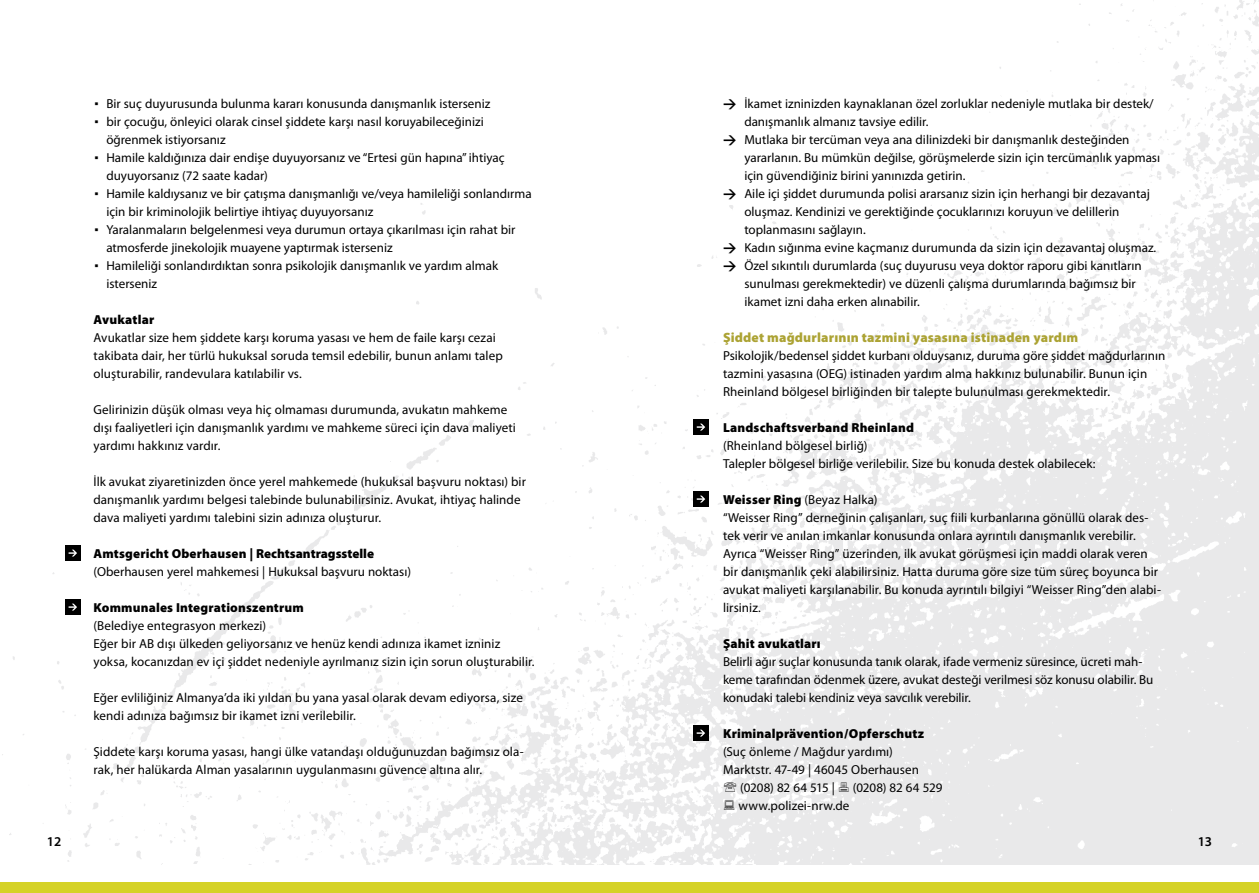
<style>
.page{position:relative;width:1259px;height:893px;background:#fff}
.page>*{position:absolute;margin:0;border:0;box-sizing:border-box;transform-origin:0 0}
.t1{font:900 13.5px "Myriad Pro";letter-spacing:.015em;color:#aca334}
.t2{font:600 13.5px "Myriad Pro";color:#000}
.t3{font:13.05px/18px "Myriad Pro";color:#000}
.t4{font:900 13.05px "Myriad Pro";letter-spacing:.01em;color:#000}
.s1{font-family:"DIN";font-weight:500;font-size:22.5px}
.s2{font-family:"DIN";font-weight:700}
.s3{font-weight:900}
</style>
<div class="page">
<img style="left:2px;top:203px;width:627px;height:661px">
<div style="left:0;top:882px;width:629px;height:11px;background:#d5d227"></div>
<div style="left:629px;top:882px;width:630px;height:11px;background:#d5d227"></div>
<svg style="left:629px;top:0;width:630px;height:864px"></svg>
<div style="left:693px;top:725px;width:16px;height:16px;background:#000"></div>
<svg style="left:696px;top:730px;width:9px;height:6px"></svg>
<div style="left:65px;top:545px;width:16px;height:16px;background:#000"></div>
<svg style="left:69px;top:550px;width:8px;height:6px"></svg>
<div style="left:65px;top:599px;width:16px;height:16px;background:#000"></div>
<svg style="left:69px;top:604px;width:8px;height:6px"></svg>
<div style="left:693px;top:419px;width:16px;height:16px;background:#000"></div>
<svg style="left:697px;top:424px;width:8px;height:6px"></svg>
<div style="left:693px;top:491px;width:16px;height:16px;background:#000"></div>
<svg style="left:697px;top:496px;width:8px;height:6px"></svg>
<svg style="left:724px;top:782px;width:12px;height:10px"></svg>
<svg style="left:839px;top:782px;width:9px;height:10px"></svg>
<svg style="left:724px;top:800px;width:10px;height:10px"></svg>
<p class="t2" style="left:47px;top:834px;width:16px">12</p>
<p class="t3" style="left:94px;top:95px;width:398px"><span class="s1">·</span> Bir suç duyurusunda bulunma kararı konusunda danışmanlık isterseniz</p>
<p class="t3" style="left:94px;top:113px;width:392px"><span class="s1">·</span> bir çocuğu, önleyici olarak cinsel şiddete karşı nasıl koruyabileceğinizi</p>
<p class="t3" style="left:106px;top:131px;width:121px">öğrenmek istiyorsanız</p>
<p class="t3" style="left:94px;top:149px;width:413px"><span class="s1">·</span> Hamile kaldığınıza dair endişe duyuyorsanız ve “Ertesi gün hapına” ihtiyaç</p>
<p class="t3" style="left:106px;top:167px;width:163px">duyuyorsanız (72 saate kadar)</p>
<p class="t3" style="left:94px;top:185px;width:439px"><span class="s1">·</span> Hamile kaldıysanız ve bir çatışma danışmanlığı ve/veya hamileliği sonlandırma</p>
<p class="t3" style="left:106px;top:203px;width:268px">için bir kriminolojik belirtiye ihtiyaç duyuyorsanız</p>
<p class="t3" style="left:94px;top:221px;width:423px"><span class="s1">·</span> Yaralanmaların belgelenmesi veya durumun ortaya çıkarılması için rahat bir</p>
<p class="t3" style="left:106px;top:239px;width:288px">atmosferde jinekolojik muayene yaptırmak isterseniz</p>
<p class="t3" style="left:94px;top:257px;width:406px"><span class="s1">·</span> Hamileliği sonlandırdıktan sonra psikolojik danışmanlık ve yardım almak</p>
<p class="t3" style="left:106px;top:275px;width:52px">isterseniz</p>
<p class="t4" style="left:94px;top:311px;width:62px">Avukatlar</p>
<p class="t3" style="left:94px;top:329px;width:411px">Avukatlar size hem şiddete karşı koruma yasası ve hem de faile karşı cezai takibata dair, her türlü hukuksal soruda temsil edebilir, bunun anlamı talep oluşturabilir, randevulara katılabilir vs.</p>
<p class="t3" style="left:94px;top:401px;width:424px">Gelirinizin düşük olması veya hiç olmaması durumunda, avukatın mahkeme dışı faaliyetleri için danışmanlık yardımı ve mahkeme süreci için dava maliyeti yardımı hakkınız vardır.</p>
<p class="t3" style="left:94px;top:473px;width:434px">İlk avukat ziyaretinizden önce yerel mahkemede (hukuksal başvuru noktası) bir danışmanlık yardımı belgesi talebinde bulunabilirsiniz. Avukat, ihtiyaç halinde dava maliyeti yardımı talebini sizin adınıza oluşturur.</p>
<p class="t4" style="left:94px;top:545px;width:282px">Amtsgericht Oberhausen | Rechtsantragsstelle</p>
<p class="t3" style="left:94px;top:563px;width:319px">(Oberhausen yerel mahkemesi | Hukuksal başvuru noktası)</p>
<p class="t4" style="left:94px;top:599px;width:212px">Kommunales Integrationszentrum</p>
<p class="t3" style="left:94px;top:617px;width:442px">(Belediye entegrasyon merkezi)<br>Eğer bir AB dışı ülkeden geliyorsanız ve henüz kendi adınıza ikamet izniniz yoksa, kocanızdan ev içi şiddet nedeniyle ayrılmanız sizin için sorun oluşturabilir.</p>
<p class="t3" style="left:94px;top:689px;width:431px">Eğer evliliğiniz Almanya’da iki yıldan bu yana yasal olarak devam ediyorsa, size kendi adınıza bağımsız bir ikamet izni verilebilir.</p>
<p class="t3" style="left:94px;top:743px;width:432px">Şiddete karşı koruma yasası, hangi ülke vatandaşı olduğunuzdan bağımsız ola&shy;rak, her halükarda Alman yasalarının uygulanmasını güvence altına alır.</p>
<p class="t3" style="left:723px;top:95px;width:432px"><span class="s2">&gt;</span> İkamet izninizden kaynaklanan özel zorluklar nedeniyle mutlaka bir destek/</p>
<p class="t3" style="left:744px;top:113px;width:186px">danışmanlık almanız tavsiye edilir.</p>
<p class="t3" style="left:723px;top:131px;width:408px"><span class="s2">&gt;</span> Mutlaka bir tercüman veya ana dilinizdeki bir danışmanlık desteğinden</p>
<p class="t3" style="left:744px;top:149px;width:417px">yararlanın. Bu mümkün değilse, görüşmelerde sizin için tercümanlık yapması</p>
<p class="t3" style="left:744px;top:167px;width:223px">için güvendiğiniz birini yanınızda getirin.</p>
<p class="t3" style="left:723px;top:185px;width:428px"><span class="s2">&gt;</span> Aile içi şiddet durumunda polisi ararsanız sizin için herhangi bir dezavantaj</p>
<p class="t3" style="left:744px;top:203px;width:376px">oluşmaz. Kendinizi ve gerektiğinde çocuklarınızı koruyun ve delillerin</p>
<p class="t3" style="left:744px;top:221px;width:123px">toplanmasını sağlayın.</p>
<p class="t3" style="left:723px;top:239px;width:435px"><span class="s2">&gt;</span> Kadın sığınma evine kaçmanız durumunda da sizin için dezavantaj oluşmaz.</p>
<p class="t3" style="left:723px;top:257px;width:420px"><span class="s2">&gt;</span> Özel sıkıntılı durumlarda (suç duyurusu veya doktor raporu gibi kanıtların</p>
<p class="t3" style="left:744px;top:275px;width:393px">sunulması gerekmektedir) ve düzenli çalışma durumlarında bağımsız bir</p>
<p class="t3" style="left:744px;top:293px;width:177px">ikamet izni daha erken alınabilir.</p>
<p class="t1" style="left:723px;top:328px;width:357px">Şiddet mağdurlarının tazmini yasasına istinaden yardım</p>
<p class="t3" style="left:723px;top:347px;width:444px">Psikolojik/bedensel şiddet kurbanı olduysanız, duruma göre şiddet mağdurlarının tazmini yasasına (OEG) istinaden yardım alma hakkınız bulunabilir. Bunun için<br>Rheinland bölgesel birliğinden bir talepte bulunulması gerekmektedir.</p>
<p class="t4" style="left:723px;top:419px;width:193px">Landschaftsverband Rheinland</p>
<p class="t3" style="left:723px;top:437px;width:374px">(Rheinland bölgesel birliğ)<br>Talepler bölgesel birliğe verilebilir. Size bu konuda destek olabilecek:</p>
<p class="t3" style="left:723px;top:491px;width:439px"><span class="s3">Weisser Ring</span> (Beyaz Halka)<br>“Weisser Ring” derneğinin çalışanları, suç fiili kurbanlarına gönüllü olarak des&shy;tek verir ve anılan imkanlar konusunda onlara ayrıntılı danışmanlık verebilir.<br>Ayrıca “Weisser Ring” üzerinden, ilk avukat görüşmesi için maddi olarak veren bir danışmanlık çeki alabilirsiniz. Hatta duruma göre size tüm süreç boyunca bir avukat maliyeti karşılanabilir. Bu konuda ayrıntılı bilgiyi “Weisser Ring”den alabi&shy;lirsiniz.</p>
<p class="t4" style="left:723px;top:635px;width:99px">Şahit avukatları</p>
<p class="t3" style="left:723px;top:653px;width:432px">Belirli ağır suçlar konusunda tanık olarak, ifade vermeniz süresince, ücreti mah&shy;keme tarafından ödenmek üzere, avukat desteği verilmesi söz konusu olabilir. Bu konudaki talebi kendiniz veya savcılık verebilir.</p>
<p class="t4" style="left:723px;top:725px;width:203px">Kriminalprävention/Opferschutz</p>
<p class="t3" style="left:723px;top:743px;width:171px">(Suç önleme / Mağdur yardımı)</p>
<p class="t3" style="left:723px;top:761px;width:197px">Marktstr. 47-49 | 46045 Oberhausen</p>
<p class="t3" style="left:740px;top:779px;width:96px">(0208) 82 64 515 |</p>
<p class="t3" style="left:853px;top:779px;width:91px">(0208) 82 64 529</p>
<p class="t3" style="left:738px;top:797px;width:113px">www.polizei-nrw.de</p>
<p class="t2" style="left:1197px;top:834px;width:16px">13</p>
</div>
